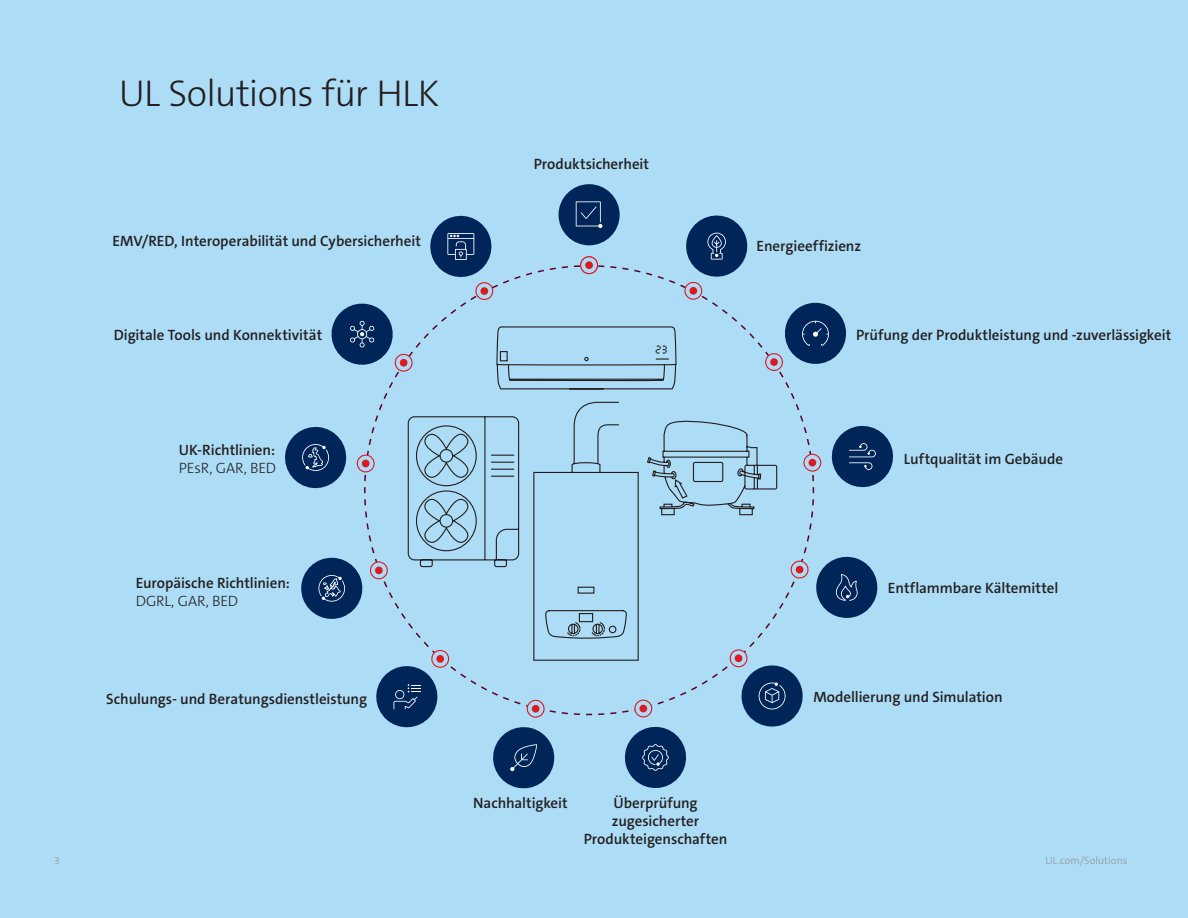
<style>
.page{position:relative;width:1188px;height:918px;background:#adddf6}
.page>*{position:absolute;margin:0;border:0;box-sizing:border-box;transform-origin:0 0}
.Interior_Headline{font:300 37.5px "The Sans C5";letter-spacing:-.02em;color:#231f20}
.Interior_Headline-2{font:600 15px/18px "The Sans C5";letter-spacing:-.005em;color:#231f20}
.Page_Number_Right{font:300 10.5px "The Sans C5";letter-spacing:.005em;color:#939598}
.Page_Number_Left{font:300 10.5px "The Sans C5";color:#939598}
.s1{font-weight:300}
</style>
<div class="page">
<svg style="left:364px;top:265px;width:451px;height:451px"></svg>
<svg style="left:496px;top:325px;width:181px;height:65px"></svg>
<svg style="left:646px;top:419px;width:132px;height:97px"></svg>
<svg style="left:533px;top:401px;width:106px;height:260px"></svg>
<svg style="left:407px;top:416px;width:113px;height:152px"></svg>
<div style="left:559px;top:184px;width:61px;height:61px;background:#002659;border-radius:50%"></div>
<svg style="left:581px;top:257px;width:16px;height:17px"></svg>
<div style="left:580px;top:256px;width:18px;height:18px;border:1px solid #de1920;border-radius:50%"></div>
<div style="left:585px;top:261px;width:8px;height:8px;background:#de1920;border-radius:50%"></div>
<svg style="left:356px;top:453px;width:19px;height:21px"></svg>
<svg style="left:362px;top:459px;width:8px;height:9px"></svg>
<svg style="left:634px;top:699px;width:19px;height:19px"></svg>
<svg style="left:803px;top:454px;width:18px;height:18px"></svg>
<div style="left:808px;top:459px;width:8px;height:8px;background:#de1920;border-radius:50%"></div>
<svg style="left:576px;top:201px;width:26px;height:27px"></svg>
<svg style="left:682px;top:215px;width:70px;height:85px"></svg>
<svg style="left:764px;top:299px;width:82px;height:73px"></svg>
<svg style="left:831px;top:425px;width:62px;height:63px"></svg>
<svg style="left:790px;top:553px;width:88px;height:69px"></svg>
<svg style="left:729px;top:648px;width:77px;height:79px"></svg>
<svg style="left:301px;top:554px;width:87px;height:69px"></svg>
<svg style="left:373px;top:650px;width:78px;height:78px"></svg>
<svg style="left:490px;top:699px;width:67px;height:90px"></svg>
<svg style="left:624px;top:726px;width:62px;height:62px"></svg>
<svg style="left:285px;top:426px;width:62px;height:63px"></svg>
<svg style="left:331px;top:299px;width:82px;height:75px"></svg>
<svg style="left:426px;top:215px;width:70px;height:86px"></svg>
<p class="Page_Number_Left" style="left:54px;top:854px;width:7px">3</p>
<p class="Interior_Headline" style="left:119px;top:70px;width:322px">UL Solutions für HLK</p>
<p class="Interior_Headline-2" style="left:113px;top:232px;width:310px">EMV/RED, Interoperabilität und Cybersicherheit</p>
<p class="Interior_Headline-2" style="left:114px;top:326px;width:210px">Digitale Tools und Konnektivität</p>
<p class="Interior_Headline-2" style="left:179px;top:441px;width:99px">UK-Richtlinien:<br><span class="s1">PEsR, GAR, BED</span></p>
<p class="Interior_Headline-2" style="left:534px;top:155px;width:117px">Produktsicherheit</p>
<p class="Interior_Headline-2" style="left:757px;top:237px;width:106px">Energieeffizienz</p>
<p class="Interior_Headline-2" style="left:856px;top:326px;width:317px">Prüfung der Produktleistung und -zuverlässigkeit</p>
<p class="Interior_Headline-2" style="left:904px;top:450px;width:161px">Luftqualität im Gebäude</p>
<p class="Interior_Headline-2" style="left:136px;top:574px;width:156px">Europäische Richtlinien:<br><span class="s1">DGRL, GAR, BED</span></p>
<p class="Interior_Headline-2" style="left:106px;top:690px;width:262px">Schulungs- und Beratungsdienstleistung</p>
<p class="Interior_Headline-2" style="left:473px;top:794px;width:96px">Nachhaltigkeit</p>
<p class="Interior_Headline-2" style="left:584px;top:794px;width:145px;text-align:center">Überprüfung zugesicherter<br>Produkteigenschaften</p>
<p class="Interior_Headline-2" style="left:888px;top:579px;width:172px">Entflammbare Kältemittel</p>
<p class="Interior_Headline-2" style="left:813px;top:688px;width:191px">Modellierung und Simulation</p>
<p class="Page_Number_Right" style="left:1045px;top:854px;width:83px">UL.com/Solutions</p>
</div>
